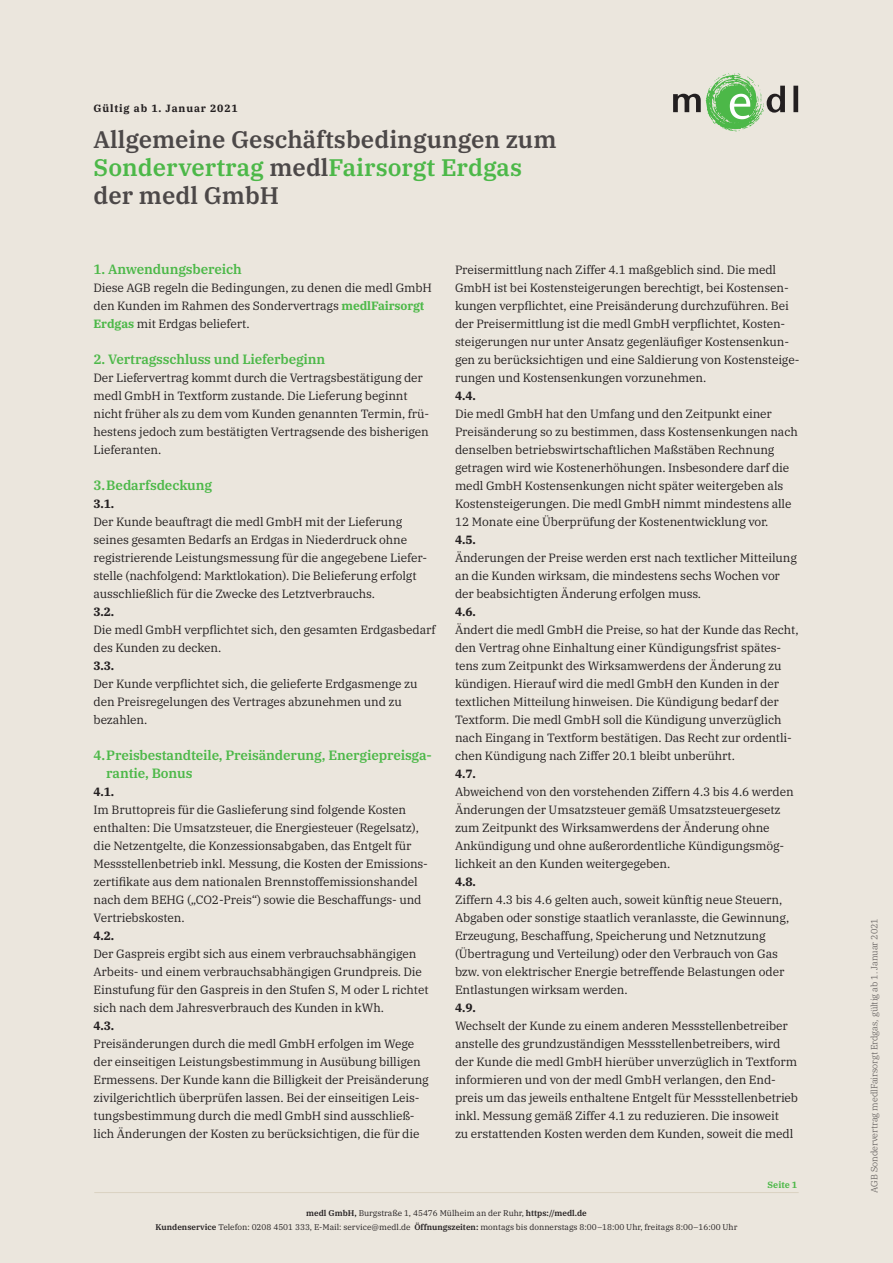
<style>
.page{position:relative;width:893px;height:1263px;background:#ebe6dd}
.page>*{position:absolute;margin:0;border:0;box-sizing:border-box;transform-origin:0 0}
.t1{font:600 24px/28.2px "IBM Plex Serif";color:#4c4848}
.t2{font:600 13.5px/18px "IBM Plex Serif";letter-spacing:-.01em;color:#4cb848}
.t3{font:12px/18px "IBM Plex Serif";letter-spacing:-.01em;color:#231f20}
.t4{font:700 12px "IBM Plex Serif";color:#231f20}
.t5{font:700 10.5px "IBM Plex Serif";letter-spacing:.08em;color:#231f20}
.t6{font:300 9px "IBM Plex Serif";color:#4c4848}
.t7{font:700 9px "IBM Plex Serif";color:#4cb848}
.t8{font:8.25px/13.5px "IBM Plex Serif";color:#231f20;text-align:center}
.s1{color:#4cb848}
.s2{font-weight:700;color:#4cb848}
.s3{font-weight:600}
</style>
<div class="page">
<hr style="left:94px;top:1192px;width:705px;height:1px;background:#dad2c2">
<svg style="left:673px;top:73px;width:125px;height:58px"></svg>
<p class="t5" style="left:94px;top:99px;width:146px">Gültig ab 1. Januar 2021</p>
<h1 class="t1" style="left:94px;top:123px;width:464px">Allgemeine Geschäftsbedingungen zum<br><span class="s1">Sondervertrag</span> medl<span class="s1">Fairsorgt Erdgas </span>der medl GmbH</h1>
<p class="t2" style="left:94px;top:259px;width:150px">1. Anwendungsbereich</p>
<p class="t3" style="left:94px;top:277px;width:340px">Diese AGB regeln die Bedingungen, zu denen die medl GmbH den Kunden im Rahmen des Sondervertrags <span class="s2">medlFairsorgt<br>Erdgas</span> mit Erdgas beliefert.</p>
<p class="t2" style="left:94px;top:349px;width:233px">2. Vertragsschluss und Lieferbeginn</p>
<p class="t3" style="left:94px;top:367px;width:337px">Der Liefervertrag kommt durch die Vertragsbestätigung der medl GmbH in Textform zustande. Die Lieferung beginnt nicht früher als zu dem vom Kunden genannten Termin, frü&shy;hestens jedoch zum bestätigten Vertragsende des bisherigen Lieferanten.</p>
<p class="t2" style="left:94px;top:475px;width:120px">3.Bedarfsdeckung</p>
<p class="t4" style="left:94px;top:494px;width:22px">3.1.</p>
<p class="t3" style="left:94px;top:511px;width:335px">Der Kunde beauftragt die medl GmbH mit der Lieferung seines gesamten Bedarfs an Erdgas in Niederdruck ohne registrierende Leistungsmessung für die angegebene Liefer&shy;stelle (nachfolgend: Marktlokation). Die Belieferung erfolgt ausschließlich für die Zwecke des Letztverbrauchs.</p>
<p class="t4" style="left:94px;top:602px;width:22px">3.2.</p>
<p class="t3" style="left:94px;top:619px;width:344px">Die medl GmbH verpflichtet sich, den gesamten Erdgasbedarf des Kunden zu decken.</p>
<p class="t4" style="left:94px;top:656px;width:22px">3.3.</p>
<p class="t3" style="left:94px;top:673px;width:325px">Der Kunde verpflichtet sich, die gelieferte Erdgasmenge zu den Preisregelungen des Vertrages abzunehmen und zu bezahlen.</p>
<p class="t2" style="left:106px;top:745px;width:327px;text-indent:-13px">4.Preisbestandteile, Preisänderung, Energiepreisga&shy;rantie, Bonus</p>
<p class="t4" style="left:94px;top:782px;width:22px">4.1.</p>
<p class="t3" style="left:94px;top:799px;width:336px">Im Bruttopreis für die Gaslieferung sind folgende Kosten enthalten: Die Umsatzsteuer, die Energiesteuer (Regelsatz), die Netzentgelte, die Konzessionsabgaben, das Entgelt für Messstellenbetrieb inkl. Messung, die Kosten der Emissions&shy;zertifikate aus dem nationalen Brennstoffemissionshandel nach dem BEHG („CO2-Preis“) sowie die Beschaffungs- und Vertriebskosten.</p>
<p class="t4" style="left:94px;top:926px;width:22px">4.2.</p>
<p class="t3" style="left:94px;top:943px;width:337px">Der Gaspreis ergibt sich aus einem verbrauchsabhängigen Arbeits- und einem verbrauchsabhängigen Grundpreis. Die Einstufung für den Gaspreis in den Stufen S, M oder L richtet sich nach dem Jahresverbrauch des Kunden in kWh.</p>
<p class="t4" style="left:94px;top:1016px;width:22px">4.3.</p>
<p class="t3" style="left:94px;top:1033px;width:337px">Preisänderungen durch die medl GmbH erfolgen im Wege der einseitigen Leistungsbestimmung in Ausübung billigen Ermessens. Der Kunde kann die Billigkeit der Preisänderung zivilgerichtlich überprüfen lassen. Bei der einseitigen Leis&shy;tungsbestimmung durch die medl GmbH sind ausschließ&shy;lich Änderungen der Kosten zu berücksichtigen, die für die</p>
<p class="t3" style="left:455px;top:259px;width:346px">Preisermittlung nach Ziffer 4.1 maßgeblich sind. Die medl GmbH ist bei Kostensteigerungen berechtigt, bei Kostensen&shy;kungen verpflichtet, eine Preisänderung durchzuführen. Bei der Preisermittlung ist die medl GmbH verpflichtet, Kosten&shy;steigerungen nur unter Ansatz gegenläufiger Kostensenkun&shy;gen zu berücksichtigen und eine Saldierung von Kostensteige&shy;rungen und Kostensenkungen vorzunehmen.</p>
<p class="t4" style="left:455px;top:386px;width:22px">4.4.</p>
<p class="t3" style="left:455px;top:403px;width:344px">Die medl GmbH hat den Umfang und den Zeitpunkt einer Preisänderung so zu bestimmen, dass Kostensenkungen nach denselben betriebswirtschaftlichen Maßstäben Rechnung getragen wird wie Kostenerhöhungen. Insbesondere darf die medl GmbH Kostensenkungen nicht später weitergeben als Kostensteigerungen. Die medl GmbH nimmt mindestens alle 12 Monate eine Überprüfung der Kostenentwicklung vor.</p>
<p class="t4" style="left:455px;top:530px;width:22px">4.5.</p>
<p class="t3" style="left:455px;top:547px;width:343px">Änderungen der Preise werden erst nach textlicher Mitteilung an die Kunden wirksam, die mindestens sechs Wochen vor der beabsichtigten Änderung erfolgen muss.</p>
<p class="t4" style="left:455px;top:602px;width:22px">4.6.</p>
<p class="t3" style="left:455px;top:619px;width:345px">Ändert die medl GmbH die Preise, so hat der Kunde das Recht, den Vertrag ohne Einhaltung einer Kündigungsfrist spätes&shy;tens zum Zeitpunkt des Wirksamwerdens der Änderung zu kündigen. Hierauf wird die medl GmbH den Kunden in der textlichen Mitteilung hinweisen. Die Kündigung bedarf der Textform. Die medl GmbH soll die Kündigung unverzüglich nach Eingang in Textform bestätigen. Das Recht zur ordentli&shy;chen Kündigung nach Ziffer 20.1 bleibt unberührt.</p>
<p class="t4" style="left:455px;top:764px;width:22px">4.7.</p>
<p class="t3" style="left:455px;top:781px;width:340px">Abweichend von den vorstehenden Ziffern 4.3 bis 4.6 werden Änderungen der Umsatzsteuer gemäß Umsatzsteuergesetz zum Zeitpunkt des Wirksamwerdens der Änderung ohne Ankündigung und ohne außerordentliche Kündigungsmög&shy;lichkeit an den Kunden weitergegeben.</p>
<p class="t4" style="left:455px;top:872px;width:22px">4.8.</p>
<p class="t3" style="left:455px;top:889px;width:336px">Ziffern 4.3 bis 4.6 gelten auch, soweit künftig neue Steuern, Abgaben oder sonstige staatlich veranlasste, die Gewinnung, Erzeugung, Beschaffung, Speicherung und Netznutzung (Übertragung und Verteilung) oder den Verbrauch von Gas bzw. von elektrischer Energie betreffende Belastungen oder Entlastungen wirksam werden.</p>
<p class="t4" style="left:455px;top:998px;width:22px">4.9.</p>
<p class="t3" style="left:455px;top:1015px;width:345px">Wechselt der Kunde zu einem anderen Messstellenbetreiber anstelle des grundzuständigen Messstellenbetreibers, wird der Kunde die medl GmbH hierüber unverzüglich in Textform informieren und von der medl GmbH verlangen, den End&shy;preis um das jeweils enthaltene Entgelt für Messstellenbetrieb inkl. Messung gemäß Ziffer 4.1 zu reduzieren. Die insoweit<br>zu erstattenden Kosten werden dem Kunden, soweit die medl</p>
<p class="t7" style="left:768px;top:1178px;width:31px">Seite 1</p>
<p class="t8" style="left:156px;top:1206px;width:583px"><span class="s3">medl GmbH,</span> Burgstraße 1, 45476 Mülheim an der Ruhr, <span class="s3">https://medl.de<br>Kundenservice</span> Telefon: 0208 4501 333, E-Mail: service@medl.de <span class="s3">Öffnungszeiten:</span> montags bis donnerstags 8:00–18:00 Uhr, freitags 8:00–16:00 Uhr</p>
<p class="t6" style="left:867px;top:1193px;width:276px;rotate:-90deg">AGB Sondervertrag medlFairsorgt Erdgas, gültig ab 1. Januar 2021</p>
</div>
